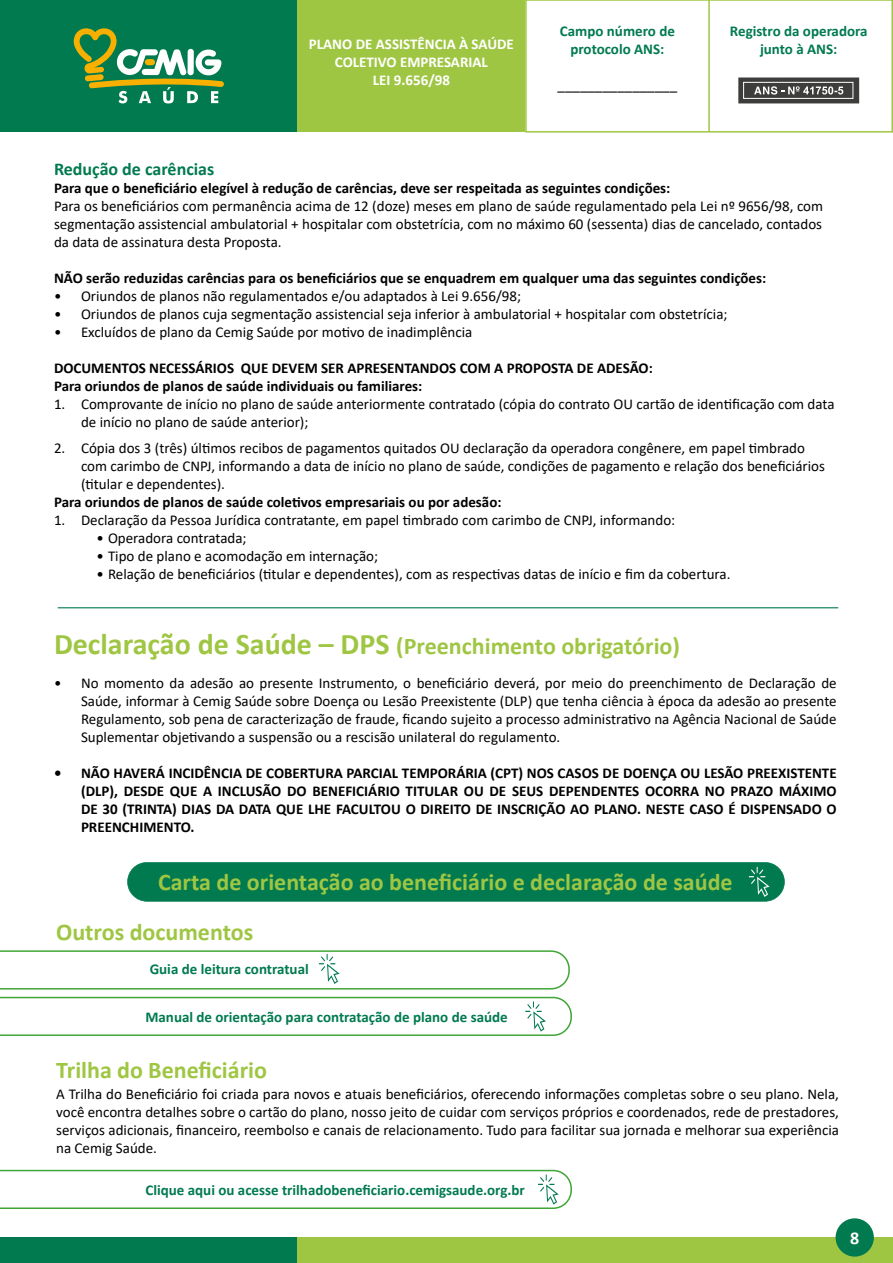
<style>
.page{position:relative;width:893px;height:1263px;background:#fff}
.page>*{position:absolute;margin:0;border:0;box-sizing:border-box;transform-origin:0 0}
.t1{font:700 24px/49.9px "Calibri";color:#9fc643}
.t2{font:700 18px "Calibri";color:#017a4f}
.t3{font:700 18px "Calibri";color:#fff}
.t4{font:15px/18px "Calibri";color:#000;text-align:justify}
.t5{font:700 15px/18px "Calibri";color:#000}
.t6{font:700 15px/18px "Calibri";color:#017a4f;text-align:center}
.t7{font:700 15px/18px "Calibri";color:#fff;text-align:center}
.t8{font:700 15px "Calibri";color:#3d3d3b}
.s1{font-size:30px}
</style>
<div class="page">
<div style="left:0;top:0;width:298px;height:132px;background:#017a4f"></div>
<div style="left:298px;top:0;width:227px;height:132px;background:#9fc643"></div>
<div style="left:0;top:1237px;width:298px;height:26px;background:#017a4f"></div>
<div style="left:298px;top:1237px;width:595px;height:26px;background:#9fc643"></div>
<svg style="left:74px;top:28px;width:150px;height:75px"></svg>
<div style="left:525px;top:0;width:368px;height:133px;border:2px solid #9fc643"></div>
<div style="left:738px;top:78px;width:121px;height:25px;background:#3d3d3b"></div>
<div style="left:743px;top:82px;width:110px;height:17px;border:1px solid #fff"></div>
<svg style="left:754px;top:86px;width:89px;height:9px"></svg>
<hr style="left:708px;top:0;width:2px;height:132px;background:#9fc643">
<div style="left:836px;top:1218px;width:38px;height:38px;background:#017a4f;border-radius:50%"></div>
<hr style="left:58px;top:607px;width:780px;height:1px;background:#017a4f">
<svg style="left:0;top:997px;width:572px;height:39px"></svg>
<svg style="left:0;top:1170px;width:572px;height:39px"></svg>
<svg style="left:0;top:950px;width:570px;height:39px"></svg>
<div style="left:127px;top:862px;width:658px;height:39px;background:#017a4f"></div>
<p class="t7" style="left:309px;top:35px;width:207px">PLANO DE ASSISTÊNCIA À SAÚDE<br>COLETIVO EMPRESARIAL<br>LEI 9.656/98</p>
<p class="t6" style="left:560px;top:22px;width:117px">Campo número de protocolo ANS:</p>
<p class="t8" style="left:558px;top:75px;width:121px">________________</p>
<p class="t6" style="left:730px;top:22px;width:139px">Registro da operadora junto à ANS:</p>
<p class="t2" style="left:54px;top:156px;width:162px">Redução de carências</p>
<p class="t5" style="left:54px;top:179px;width:618px">Para que o beneficiário elegível à redução de carências, deve ser respeitada as seguintes condições:</p>
<p class="t4" style="left:54px;top:197px;width:771px">Para os beneficiários com permanência acima de 12 (doze) meses em plano de saúde regulamentado pela Lei nº 9656/98, com segmentação assistencial ambulatorial + hospitalar com obstetrícia, com no máximo 60 (sessenta) dias de cancelado, contados da data de assinatura desta Proposta.</p>
<p class="t5" style="left:54px;top:269px;width:714px">NÃO serão reduzidas carências para os beneficiários que se enquadrem em qualquer uma das seguintes condições:</p>
<p class="t4" style="left:54px;top:287px;width:469px">• Oriundos de planos não regulamentados e/ou adaptados à Lei 9.656/98;</p>
<p class="t4" style="left:54px;top:305px;width:675px">• Oriundos de planos cuja segmentação assistencial seja inferior à ambulatorial + hospitalar com obstetrícia;</p>
<p class="t4" style="left:54px;top:323px;width:420px">• Excluídos de plano da Cemig Saúde por motivo de inadimplência</p>
<p class="t5" style="left:54px;top:359px;width:600px">DOCUMENTOS NECESSÁRIOS QUE DEVEM SER APRESENTANDOS COM A PROPOSTA DE ADESÃO:<br>Para oriundos de planos de saúde individuais ou familiares:</p>
<p class="t4" style="left:81px;top:395px;width:755px;text-indent:-27px">1. Comprovante de início no plano de saúde anteriormente contratado (cópia do contrato OU cartão de identificação com data de início no plano de saúde anterior);</p>
<p class="t4" style="left:81px;top:438px;width:745px;text-align:left;text-indent:-27px">2. Cópia dos 3 (três) últimos recibos de pagamentos quitados OU declaração da operadora congênere, em papel timbrado com carimbo de CNPJ, informando a data de início no plano de saúde, condições de pagamento e relação dos beneficiários (titular e dependentes).</p>
<p class="t5" style="left:54px;top:492px;width:449px">Para oriundos de planos de saúde coletivos empresariais ou por adesão:</p>
<p class="t4" style="left:54px;top:510px;width:623px">1. Declaração da Pessoa Jurídica contratante, em papel timbrado com carimbo de CNPJ, informando:</p>
<p class="t4" style="left:97px;top:528px;width:152px">• Operadora contratada;</p>
<p class="t4" style="left:97px;top:546px;width:283px">• Tipo de plano e acomodação em internação;</p>
<p class="t4" style="left:97px;top:564px;width:635px">• Relação de beneficiários (titular e dependentes), com as respectivas datas de início e fim da cobertura.</p>
<h1 class="t1" style="left:54px;top:621px;width:627px"><span class="s1">Declaração de Saúde – DPS</span> (Preenchimento obrigatório)</h1>
<p class="t4" style="left:81px;top:674px;width:757px;text-indent:-27px">• No momento da adesão ao presente Instrumento, o beneficiário deverá, por meio do preenchimento de Declaração de Saúde, informar à Cemig Saúde sobre Doença ou Lesão Preexistente (DLP) que tenha ciência à época da adesão ao presente Regulamento, sob pena de caracterização de fraude, ficando sujeito a processo administrativo na Agência Nacional de Saúde Suplementar objetivando a suspensão ou a rescisão unilateral do regulamento.</p>
<p class="t5" style="left:81px;top:764px;width:757px;text-align:justify;text-indent:-27px">• NÃO HAVERÁ INCIDÊNCIA DE COBERTURA PARCIAL TEMPORÁRIA (CPT) NOS CASOS DE DOENÇA OU LESÃO PREEXISTENTE (DLP), DESDE QUE A INCLUSÃO DO BENEFICIÁRIO TITULAR OU DE SEUS DEPENDENTES OCORRA NO PRAZO MÁXIMO DE 30 (TRINTA) DIAS DA DATA QUE LHE FACULTOU O DIREITO DE INSCRIÇÃO AO PLANO. NESTE CASO É DISPENSADO O PREENCHIMENTO.</p>
<h1 class="t1" style="left:56px;top:856px;width:678px;text-indent:102px">Carta de orientação ao beneficiário e declaração de saúde<br>Outros documentos</h1>
<p class="t6" style="left:150px;top:959px;width:161px">Guia de leitura contratual</p>
<p class="t6" style="left:145px;top:1008px;width:364px">Manual de orientação para contratação de plano de saúde</p>
<h1 class="t1" style="left:56px;top:1045px;width:212px">Trilha do Beneficiário</h1>
<p class="t4" style="left:56px;top:1085px;width:784px">A Trilha do Beneficiário foi criada para novos e atuais beneficiários, oferecendo informações completas sobre o seu plano. Nela, você encontra detalhes sobre o cartão do plano, nosso jeito de cuidar com serviços próprios e coordenados, rede de prestadores, serviços adicionais, financeiro, reembolso e canais de relacionamento. Tudo para facilitar sua jornada e melhorar sua experiência na Cemig Saúde.</p>
<p class="t6" style="left:145px;top:1181px;width:381px">Clique aqui ou acesse trilhadobeneficiario.cemigsaude.org.br</p>
<p class="t3" style="left:850px;top:1225px;width:11px">8</p>
</div>
